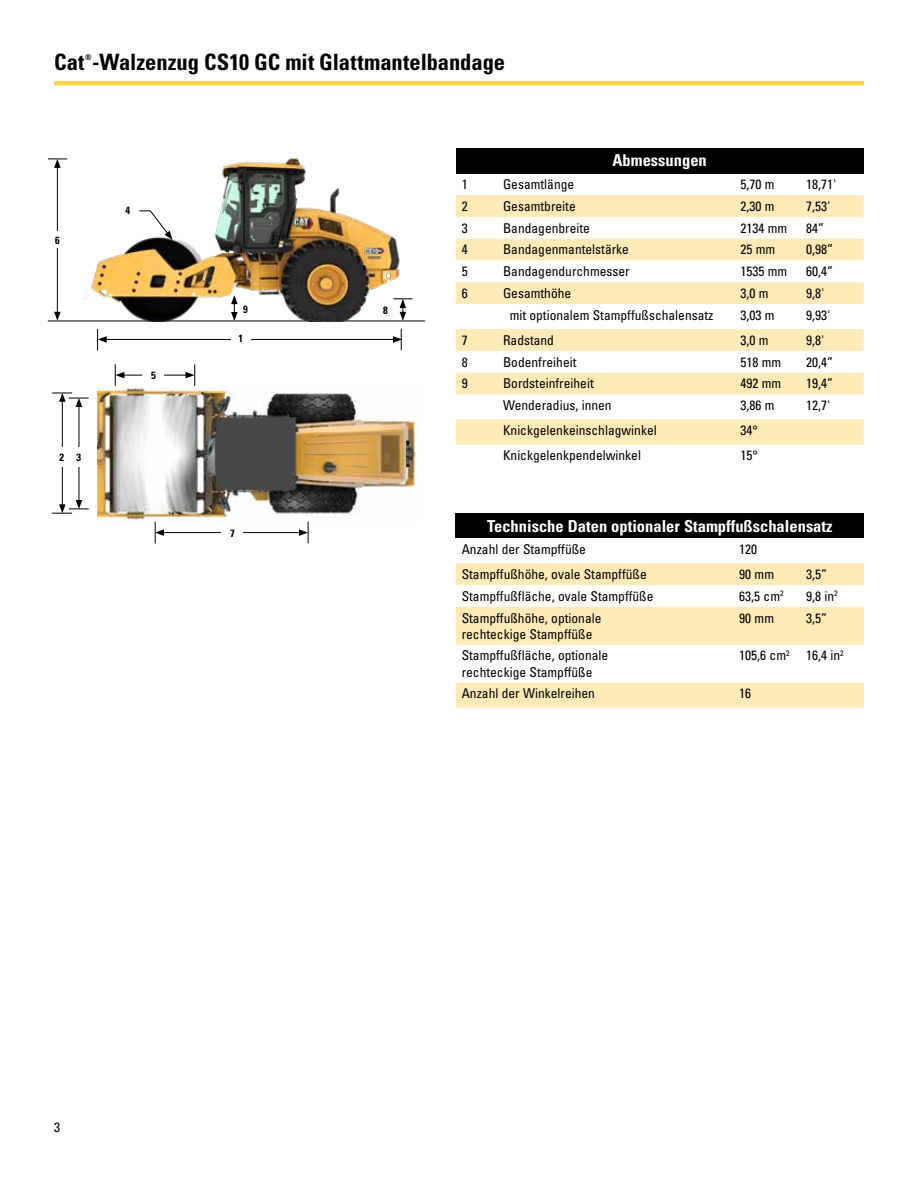
<style>
.page{position:relative;width:918px;height:1188px;background:#fff}
.page>*{position:absolute;margin:0;border:0;box-sizing:border-box;transform-origin:0 0}
.t1{font:700 condensed 22.5px "Univers LT Std";color:#000}
.t2{font:700 condensed 16.5px "Univers LT Std";color:#fff}
.t3{font:condensed 13.5px/16.2px "Univers LT Std";color:#000}
.t4{font:condensed 13.5px "Univers LT Std";color:#000}
.t5{font:700 condensed 10.5px "Univers LT Std";color:#000}
.t6{font:700 condensed 7.8px "Univers LT Std";color:#000}
</style>
<div class="page">
<div style="left:456px;top:148px;width:408px;height:25px;background:#000"></div>
<svg style="left:456px;top:195px;width:408px;height:250px;fill:#ffeab8"></svg>
<div style="left:456px;top:514px;width:408px;height:24px;background:#000"></div>
<svg style="left:456px;top:563px;width:408px;height:145px;fill:#ffeab8"></svg>
<img style="left:97px;top:387px;width:321px;height:136px">
<hr style="left:79px;top:405px;width:1px;height:98px;background:#000">
<hr style="left:62px;top:399px;width:1px;height:108px;background:#000">
<svg style="left:52px;top:393px;width:37px;height:14px"></svg>
<svg style="left:52px;top:500px;width:37px;height:14px"></svg>
<div style="left:56px;top:447px;width:12px;height:20px;background:#fff"></div>
<div style="left:73px;top:447px;width:12px;height:20px;background:#fff"></div>
<hr style="left:162px;top:532px;width:139px;height:1px;background:#000">
<svg style="left:299px;top:522px;width:10px;height:21px"></svg>
<svg style="left:155px;top:522px;width:9px;height:21px"></svg>
<div style="left:222px;top:523px;width:21px;height:21px;background:#fff"></div>
<hr style="left:122px;top:375px;width:66px;height:1px;background:#000">
<svg style="left:186px;top:364px;width:9px;height:22px"></svg>
<svg style="left:115px;top:364px;width:9px;height:22px"></svg>
<div style="left:143px;top:365px;width:21px;height:21px;background:#fff"></div>
<hr style="left:48px;top:321px;width:377px;height:1px;background:#000">
<img style="left:83px;top:157px;width:342px;height:164px">
<hr style="left:57px;top:165px;width:1px;height:149px;background:#000">
<svg style="left:54px;top:312px;width:7px;height:9px"></svg>
<svg style="left:48px;top:159px;width:19px;height:9px"></svg>
<div style="left:48px;top:231px;width:19px;height:17px;background:#fff"></div>
<svg style="left:139px;top:210px;width:34px;height:30px"></svg>
<div style="left:118px;top:202px;width:19px;height:17px;background:#fff"></div>
<svg style="left:231px;top:295px;width:7px;height:26px"></svg>
<div style="left:238px;top:301px;width:16px;height:16px;background:#fff"></div>
<div style="left:375px;top:302px;width:21px;height:16px;background:#fff"></div>
<svg style="left:393px;top:299px;width:19px;height:22px"></svg>
<hr style="left:104px;top:339px;width:291px;height:1px;background:#000">
<svg style="left:97px;top:329px;width:10px;height:22px"></svg>
<svg style="left:393px;top:329px;width:9px;height:21px"></svg>
<div style="left:231px;top:330px;width:19px;height:17px;background:#fff"></div>
<h1 class="t1" style="left:54px;top:48px;width:453px">Cat -Walzenzug CS10 GC mit Glattmantelbandage</h1>
<p class="t6" style="left:85px;top:52px;width:8px">®</p>
<p class="t2" style="left:612px;top:150px;width:96px">Abmessungen</p>
<p class="t5" style="left:55px;top:234px;width:6px">6</p>
<p class="t5" style="left:125px;top:204px;width:6px">4</p>
<p class="t5" style="left:60px;top:450px;width:23px">2 3</p>
<p class="t5" style="left:151px;top:369px;width:6px">5</p>
<p class="t5" style="left:243px;top:302px;width:6px">9</p>
<p class="t5" style="left:383px;top:304px;width:6px">8</p>
<p class="t5" style="left:238px;top:332px;width:6px">1</p>
<p class="t5" style="left:230px;top:527px;width:6px">7</p>
<p class="t4" style="left:462px;top:176px;width:7px">1</p>
<p class="t3" style="left:503px;top:176px;width:73px">Gesamtlänge</p>
<p class="t3" style="left:740px;top:176px;width:36px">5,70 m</p>
<p class="t3" style="left:806px;top:176px;width:32px">18,71'</p>
<p class="t4" style="left:462px;top:198px;width:7px">2</p>
<p class="t3" style="left:503px;top:198px;width:74px">Gesamtbreite</p>
<p class="t3" style="left:740px;top:198px;width:36px">2,30 m</p>
<p class="t3" style="left:806px;top:198px;width:26px">7,53'</p>
<p class="t4" style="left:462px;top:219px;width:7px">3</p>
<p class="t3" style="left:503px;top:220px;width:88px">Bandagenbreite</p>
<p class="t3" style="left:740px;top:220px;width:48px">2134 mm</p>
<p class="t3" style="left:806px;top:220px;width:19px">84”</p>
<p class="t4" style="left:462px;top:241px;width:7px">4</p>
<p class="t3" style="left:503px;top:241px;width:127px">Bandagenmantelstärke</p>
<p class="t3" style="left:740px;top:241px;width:36px">25 mm</p>
<p class="t3" style="left:806px;top:241px;width:28px">0,98”</p>
<p class="t4" style="left:462px;top:263px;width:7px">5</p>
<p class="t3" style="left:503px;top:263px;width:128px">Bandagendurchmesser</p>
<p class="t3" style="left:740px;top:263px;width:48px">1535 mm</p>
<p class="t3" style="left:806px;top:263px;width:28px">60,4”</p>
<p class="t4" style="left:462px;top:285px;width:7px">6</p>
<p class="t3" style="left:503px;top:285px;width:70px">Gesamthöhe</p>
<p class="t3" style="left:740px;top:285px;width:30px">3,0 m</p>
<p class="t3" style="left:806px;top:285px;width:20px">9,8'</p>
<p class="t3" style="left:510px;top:307px;width:205px">mit optionalem Stampffußschalensatz</p>
<p class="t3" style="left:740px;top:307px;width:36px">3,03 m</p>
<p class="t3" style="left:806px;top:307px;width:26px">9,93'</p>
<p class="t4" style="left:462px;top:331px;width:7px">7</p>
<p class="t3" style="left:503px;top:332px;width:53px">Radstand</p>
<p class="t3" style="left:740px;top:332px;width:30px">3,0 m</p>
<p class="t3" style="left:806px;top:332px;width:20px">9,8'</p>
<p class="t4" style="left:462px;top:353px;width:7px">8</p>
<p class="t3" style="left:503px;top:354px;width:75px">Bodenfreiheit</p>
<p class="t3" style="left:740px;top:354px;width:42px">518 mm</p>
<p class="t3" style="left:806px;top:354px;width:28px">20,4”</p>
<p class="t4" style="left:462px;top:375px;width:7px">9</p>
<p class="t3" style="left:503px;top:375px;width:92px">Bordsteinfreiheit</p>
<p class="t3" style="left:740px;top:375px;width:42px">492 mm</p>
<p class="t3" style="left:806px;top:375px;width:28px">19,4”</p>
<p class="t3" style="left:503px;top:397px;width:110px">Wenderadius, innen</p>
<p class="t3" style="left:740px;top:397px;width:36px">3,86 m</p>
<p class="t3" style="left:806px;top:397px;width:26px">12,7'</p>
<p class="t3" style="left:503px;top:422px;width:155px">Knickgelenkeinschlagwinkel</p>
<p class="t3" style="left:740px;top:422px;width:19px">34°</p>
<p class="t3" style="left:503px;top:447px;width:139px">Knickgelenkpendelwinkel</p>
<p class="t3" style="left:740px;top:447px;width:19px">15°</p>
<p class="t2" style="left:487px;top:516px;width:347px">Technische Daten optionaler Stampffußschalensatz</p>
<p class="t3" style="left:462px;top:541px;width:126px">Anzahl der Stampffüße</p>
<p class="t3" style="left:739px;top:541px;width:19px">120</p>
<p class="t3" style="left:462px;top:566px;width:187px">Stampffußhöhe, ovale Stampffüße</p>
<p class="t3" style="left:739px;top:566px;width:36px">90 mm</p>
<p class="t3" style="left:806px;top:566px;width:22px">3,5”</p>
<p class="t3" style="left:462px;top:588px;width:193px">Stampffußfläche, ovale Stampffüße</p>
<p class="t3" style="left:739px;top:588px;width:46px">63,5 cm<sup>2</sup></p>
<p class="t3" style="left:806px;top:588px;width:33px">9,8 in<sup>2</sup></p>
<p class="t3" style="left:462px;top:609px;width:141px">Stampffußhöhe, optionale rechteckige Stampffüße</p>
<p class="t3" style="left:739px;top:609px;width:36px">90 mm</p>
<p class="t3" style="left:806px;top:609px;width:22px">3,5”</p>
<p class="t3" style="left:462px;top:647px;width:148px">Stampffußfläche, optionale rechteckige Stampffüße</p>
<p class="t3" style="left:739px;top:647px;width:106px">105,6 cm<sup>2</sup> 16,4 in<sup>2</sup></p>
<p class="t3" style="left:462px;top:685px;width:135px">Anzahl der Winkelreihen</p>
<p class="t3" style="left:739px;top:685px;width:13px">16</p>
<p class="t3" style="left:54px;top:1119px;width:7px">3</p>
</div>
